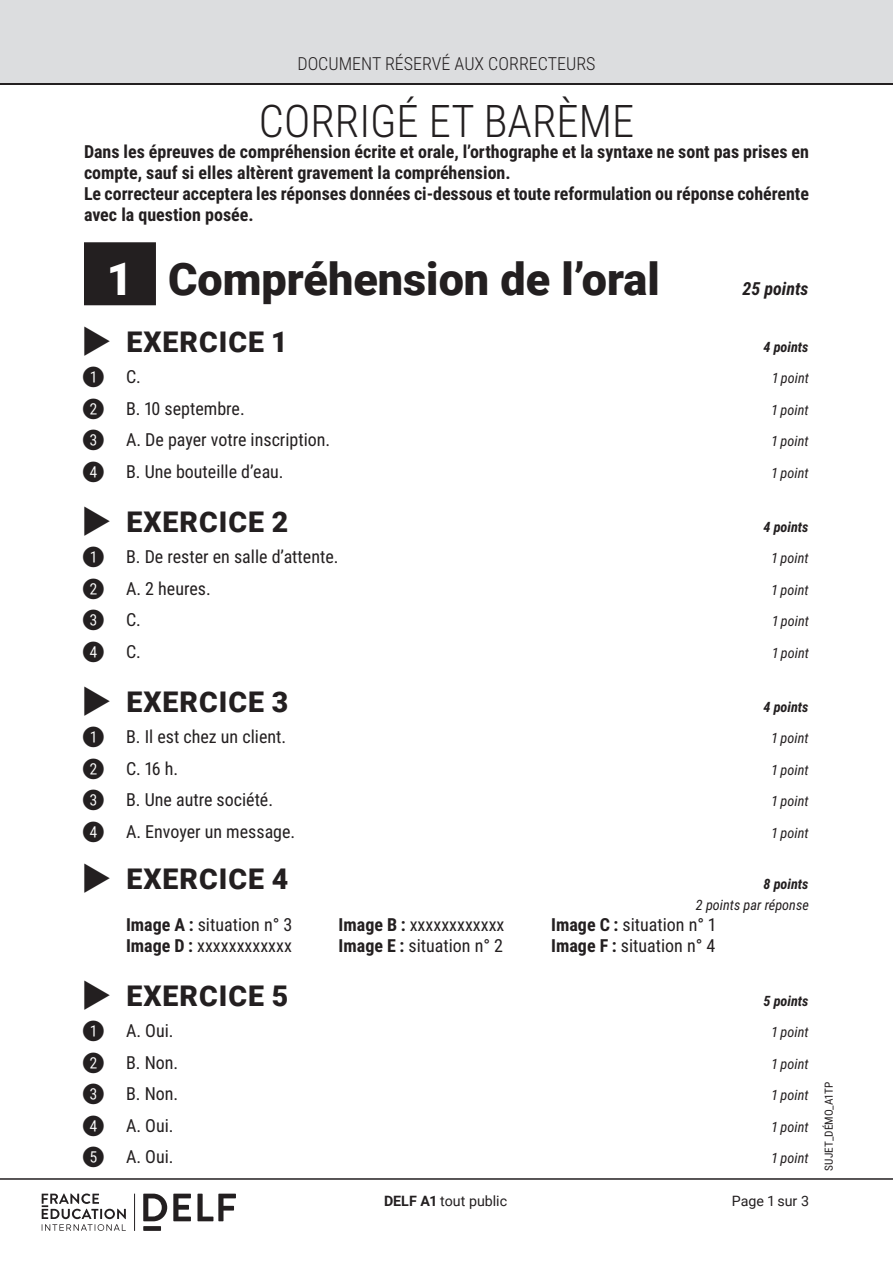
<style>
.page{position:relative;width:893px;height:1263px;background:#fff}
.page>*{position:absolute;margin:0;border:0;box-sizing:border-box;transform-origin:0 0}
.t1{font:900 45px "Roboto";color:#231f20}
.t2{font:300 45px "Roboto Condensed";color:#231f20}
.t3{font:40.5px "Questions DELF";color:#231f20}
.t4{font:900 28.5px "Roboto";letter-spacing:.035em;color:#231f20}
.t5{font:18px "Roboto Condensed";color:#231f20}
.t6{font:700 18px/21px "Roboto Condensed";color:#231f20}
.t7{font:300 18px "Roboto Condensed";color:#231f20}
.t8{font:italic 700 18px "Roboto Condensed";color:#231f20}
.t9{font:italic 14.25px "Roboto Condensed";color:#231f20}
.t10{font:italic 700 14.25px "Roboto Condensed";color:#231f20}
.t11{font:14.25px "Roboto";color:#231f20}
.t12{font:11.25px "Roboto Condensed";color:#231f20}
.s1{color:#fff}
.s2{font-family:"Questions DELF";font-weight:400;font-size:42px}
.s3{font-weight:700}
</style>
<div class="page">
<hr style="left:0;top:1178px;width:893px;height:2px;background:#231f20">
<div style="left:0;top:0;width:893px;height:83px;background:#dcdddf"></div>
<hr style="left:0;top:83px;width:893px;height:2px;background:#231f20">
<svg style="left:143px;top:1193px;width:24px;height:28px"></svg>
<svg style="left:173px;top:1193px;width:18px;height:28px"></svg>
<svg style="left:197px;top:1193px;width:39px;height:28px"></svg>
<div style="left:143px;top:1226px;width:18px;height:5px;background:#231f20"></div>
<svg style="left:42px;top:1193px;width:84px;height:38px"></svg>
<hr style="left:134px;top:1193px;width:1px;height:38px;background:#231f20">
<div style="left:84px;top:242px;width:72px;height:63px;background:#231f20"></div>
<p class="t7" style="left:297px;top:53px;width:300px">DOCUMENT RÉSERVÉ AUX CORRECTEURS</p>
<h1 class="t2" style="left:259px;top:95px;width:377px">CORRIGÉ ET BARÈME</h1>
<p class="t6" style="left:84px;top:143px;width:726px">Dans les épreuves de compréhension écrite et orale, l’orthographe et la syntaxe ne sont pas prises en compte, sauf si elles altèrent gravement la compréhension.<br>Le correcteur acceptera les réponses données ci-dessous et toute reformulation ou réponse cohérente avec la question posée.</p>
<h1 class="t1" style="left:107px;top:261px;width:554px"><span class="s1">1</span> Compréhension de l’oral</h1>
<p class="t8" style="left:742px;top:281px;width:68px">25 points</p>
<h3 class="t4" style="left:85px;top:322px;width:203px"><span class="s2">&gt;</span> EXERCICE 1</h3>
<p class="t10" style="left:763px;top:341px;width:47px">4 points</p>
<h2 class="t3" style="left:84px;top:352px;width:22px">1</h2>
<p class="t5" style="left:126px;top:367px;width:16px">C.</p>
<p class="t9" style="left:772px;top:368px;width:38px">1 point</p>
<h2 class="t3" style="left:84px;top:383px;width:22px">2</h2>
<p class="t5" style="left:126px;top:396px;width:120px">B. 10 septembre.</p>
<p class="t9" style="left:772px;top:400px;width:38px">1 point</p>
<h2 class="t3" style="left:84px;top:415px;width:22px">3</h2>
<p class="t5" style="left:126px;top:427px;width:206px">A. De payer votre inscription.</p>
<p class="t9" style="left:772px;top:431px;width:38px">1 point</p>
<h2 class="t3" style="left:84px;top:446px;width:22px">4</h2>
<p class="t5" style="left:126px;top:459px;width:159px">B. Une bouteille d’eau.</p>
<p class="t9" style="left:772px;top:463px;width:38px">1 point</p>
<h3 class="t4" style="left:85px;top:502px;width:205px"><span class="s2">&gt;</span> EXERCICE 2</h3>
<p class="t10" style="left:763px;top:521px;width:47px">4 points</p>
<h2 class="t3" style="left:84px;top:532px;width:22px">1</h2>
<p class="t5" style="left:126px;top:544px;width:214px">B. De rester en salle d’attente.</p>
<p class="t9" style="left:772px;top:548px;width:38px">1 point</p>
<h2 class="t3" style="left:84px;top:563px;width:22px">2</h2>
<p class="t5" style="left:126px;top:576px;width:86px">A. 2 heures.</p>
<p class="t9" style="left:772px;top:580px;width:38px">1 point</p>
<h2 class="t3" style="left:84px;top:595px;width:22px">3</h2>
<p class="t5" style="left:126px;top:610px;width:16px">C.</p>
<p class="t9" style="left:772px;top:611px;width:38px">1 point</p>
<h2 class="t3" style="left:84px;top:626px;width:22px">4</h2>
<p class="t5" style="left:126px;top:641px;width:16px">C.</p>
<p class="t9" style="left:772px;top:643px;width:38px">1 point</p>
<h3 class="t4" style="left:85px;top:682px;width:205px"><span class="s2">&gt;</span> EXERCICE 3</h3>
<p class="t10" style="left:763px;top:701px;width:47px">4 points</p>
<h2 class="t3" style="left:84px;top:712px;width:22px">1</h2>
<p class="t5" style="left:126px;top:724px;width:162px">B. Il est chez un client.</p>
<p class="t9" style="left:772px;top:728px;width:38px">1 point</p>
<h2 class="t3" style="left:84px;top:743px;width:22px">2</h2>
<p class="t5" style="left:126px;top:756px;width:54px">C. 16 h.</p>
<p class="t9" style="left:772px;top:760px;width:38px">1 point</p>
<h2 class="t3" style="left:84px;top:775px;width:22px">3</h2>
<p class="t5" style="left:126px;top:787px;width:149px">B. Une autre société.</p>
<p class="t9" style="left:772px;top:791px;width:38px">1 point</p>
<h2 class="t3" style="left:84px;top:806px;width:22px">4</h2>
<p class="t5" style="left:126px;top:819px;width:171px">A. Envoyer un message.</p>
<p class="t9" style="left:772px;top:823px;width:38px">1 point</p>
<h3 class="t4" style="left:85px;top:859px;width:205px"><span class="s2">&gt;</span> EXERCICE 4</h3>
<p class="t10" style="left:763px;top:878px;width:47px">8 points</p>
<p class="t9" style="left:696px;top:895px;width:115px">2 points par réponse</p>
<p class="t5" style="left:126px;top:912px;width:168px"><span class="s3">Image A :</span> situation n° 3</p>
<p class="t5" style="left:339px;top:914px;width:167px"><span class="s3">Image B :</span> xxxxxxxxxxxx</p>
<p class="t5" style="left:551px;top:912px;width:165px"><span class="s3">Image C :</span> situation n° 1</p>
<p class="t5" style="left:126px;top:935px;width:167px"><span class="s3">Image D :</span> xxxxxxxxxxxx</p>
<p class="t5" style="left:339px;top:933px;width:166px"><span class="s3">Image E :</span> situation n° 2</p>
<p class="t5" style="left:551px;top:933px;width:166px"><span class="s3">Image F :</span> situation n° 4</p>
<h3 class="t4" style="left:84px;top:976px;width:205px"><span class="s2">&gt;</span> EXERCICE 5</h3>
<p class="t10" style="left:763px;top:995px;width:47px">5 points</p>
<h2 class="t3" style="left:84px;top:1006px;width:22px">1</h2>
<p class="t5" style="left:126px;top:1018px;width:49px">A. Oui.</p>
<p class="t9" style="left:772px;top:1022px;width:38px">1 point</p>
<h2 class="t3" style="left:84px;top:1037px;width:22px">2</h2>
<p class="t5" style="left:126px;top:1050px;width:54px">B. Non.</p>
<p class="t9" style="left:772px;top:1054px;width:38px">1 point</p>
<h2 class="t3" style="left:84px;top:1069px;width:22px">3</h2>
<p class="t5" style="left:126px;top:1081px;width:54px">B. Non.</p>
<p class="t9" style="left:772px;top:1085px;width:38px">1 point</p>
<h2 class="t3" style="left:84px;top:1100px;width:22px">4</h2>
<p class="t5" style="left:126px;top:1113px;width:49px">A. Oui.</p>
<p class="t9" style="left:772px;top:1117px;width:38px">1 point</p>
<h2 class="t3" style="left:84px;top:1132px;width:22px">5</h2>
<p class="t5" style="left:126px;top:1144px;width:49px">A. Oui.</p>
<p class="t9" style="left:772px;top:1148px;width:38px">1 point</p>
<p class="t11" style="left:384px;top:1196px;width:125px"><span class="s3">DELF A1</span> tout public</p>
<p class="t11" style="left:732px;top:1190px;width:79px">Page 1 sur 3</p>
<p class="t12" style="left:821px;top:1170px;width:90px;rotate:-90deg">SUJET_DÉMO_A1TP</p>
</div>
